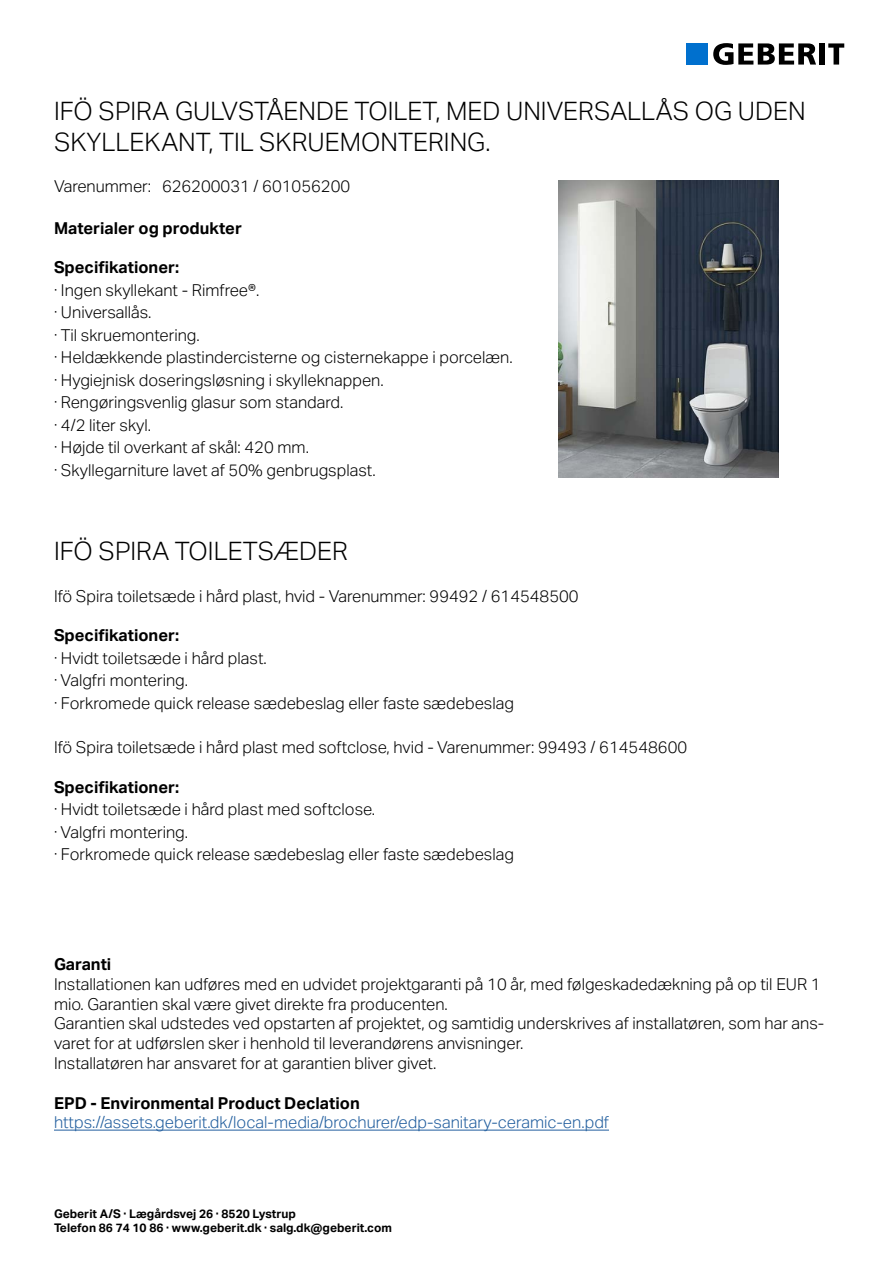
<style>
.page{position:relative;width:893px;height:1263px;background:#fff}
.page>*{position:absolute;margin:0;border:0;box-sizing:border-box;transform-origin:0 0}
.t1{font:300 25.5px/30.6px "Aktiv Grotesk Geberit";color:#000}
.t2{font:300 16.5px/22.5px "Aktiv Grotesk Geberit";color:#000}
.t3{font:700 16.5px "Aktiv Grotesk Geberit";color:#000}
.t4{font:300 16.5px "Aktiv Grotesk Geberit";color:#215e9e}
.t5{font:700 12px/14.4px "Aktiv Grotesk Geberit";color:#000}
</style>
<div class="page">
<svg style="left:713px;top:43px;width:103px;height:22px"></svg>
<div style="left:820px;top:43px;width:5px;height:22px;background:#000"></div>
<svg style="left:828px;top:43px;width:16px;height:22px"></svg>
<div style="left:686px;top:43px;width:21px;height:22px;background:#0070ce"></div>
<img style="left:558px;top:181px;width:220px;height:296px">
<hr style="left:54px;top:1130px;width:555px;height:1px;background:#215e9e">
<h1 class="t1" style="left:54px;top:96px;width:753px">IFÖ SPIRA GULVSTÅENDE TOILET, MED UNIVERSALLÅS OG UDEN<br>SKYLLEKANT, TIL SKRUEMONTERING.</h1>
<p class="t2" style="left:54px;top:175px;width:298px">Varenummer: 626200031 / 601056200</p>
<p class="t3" style="left:54px;top:218px;width:189px">Materialer og produkter</p>
<p class="t3" style="left:54px;top:257px;width:127px">Specifikationer:</p>
<p class="t2" style="left:54px;top:279px;width:460px">· Ingen skyllekant - Rimfree®.<br>· Universallås.<br>· Til skruemontering.<br>· Heldækkende plastindercisterne og cisternekappe i porcelæn. · Hygiejnisk doseringsløsning i skylleknappen.<br>· Rengøringsvenlig glasur som standard.<br>· 4/2 liter skyl.<br>· Højde til overkant af skål: 420 mm.<br>· Skyllegarniture lavet af 50% genbrugsplast.</p>
<h1 class="t1" style="left:54px;top:536px;width:295px">IFÖ SPIRA TOILETSÆDER</h1>
<p class="t2" style="left:54px;top:585px;width:526px">Ifö Spira toiletsæde i hård plast, hvid - Varenummer: 99492 / 614548500</p>
<p class="t3" style="left:54px;top:625px;width:127px">Specifikationer:</p>
<p class="t2" style="left:54px;top:647px;width:461px">· Hvidt toiletsæde i hård plast.<br>· Valgfri montering.<br>· Forkromede quick release sædebeslag eller faste sædebeslag</p>
<p class="t2" style="left:54px;top:736px;width:635px">Ifö Spira toiletsæde i hård plast med softclose, hvid - Varenummer: 99493 / 614548600</p>
<p class="t3" style="left:54px;top:776px;width:127px">Specifikationer:</p>
<p class="t2" style="left:54px;top:798px;width:461px">· Hvidt toiletsæde i hård plast med softclose.<br>· Valgfri montering.<br>· Forkromede quick release sædebeslag eller faste sædebeslag</p>
<p class="t3" style="left:54px;top:954px;width:59px">Garanti</p>
<p class="t2" style="left:54px;top:974px;width:772px;line-height:19.8px">Installationen kan udføres med en udvidet projektgaranti på 10 år, med følgeskadedækning på op til EUR 1 mio. Garantien skal være givet direkte fra producenten.<br>Garantien skal udstedes ved opstarten af projektet, og samtidig underskrives af installatøren, som har ans&shy;varet for at udførslen sker i henhold til leverandørens anvisninger.<br>Installatøren har ansvaret for at garantien bliver givet.</p>
<p class="t3" style="left:54px;top:1092px;width:307px">EPD - Environmental Product Declation</p>
<p class="t4" style="left:54px;top:1113px;width:556px">https://assets.geberit.dk/local-media/brochurer/edp-sanitary-ceramic-en.pdf</p>
<p class="t5" style="left:54px;top:1206px;width:339px">Geberit A/S · Lægårdsvej 26 · 8520 Lystrup<br>Telefon 86 74 10 86 · www.geberit.dk · salg.dk@geberit.com</p>
</div>
